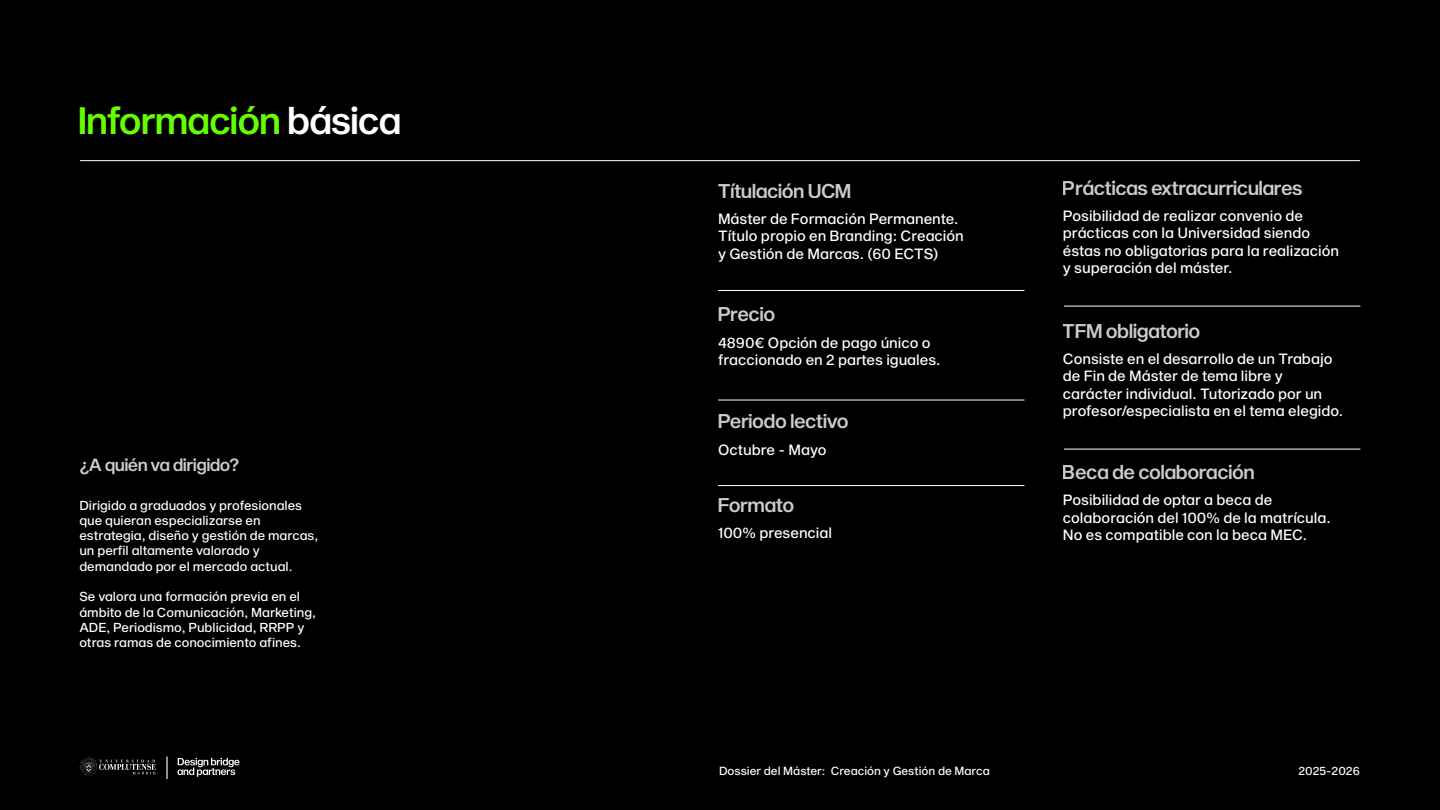
<style>
.page{position:relative;width:1440px;height:810px;background:#000}
.page>*{position:absolute;margin:0;border:0;box-sizing:border-box;transform-origin:0 0}
.t1{font:37.5px "Sequel Sansfor Design Hdline";letter-spacing:.005em;color:#64ff00}
.t2{font:19.5px "Sequel Sansfor Design Hdline";letter-spacing:.005em;color:#fff}
.t3{font:17.25px "Sequel Sansfor Design Hdline";letter-spacing:.005em;color:#fff}
.t4{font:14.55px/17.5px "Sequel Sansfor Design";color:#fff}
.t5{font:12.75px/15.3px "Sequel Sansfor Design";color:#fff}
.t6{font:11.55px "Sequel Sansfor Design";color:#fff}
.s1{color:#fff}
</style>
<div class="page">
<hr style="left:80px;top:160px;width:1280px;height:1px;background:#fff">
<hr style="left:718px;top:290px;width:306px;height:1px;background:#fff">
<hr style="left:1064px;top:306px;width:296px;height:1px;background:#fff">
<hr style="left:1064px;top:449px;width:296px;height:1px;background:#fff">
<hr style="left:718px;top:400px;width:306px;height:1px;background:#fff">
<hr style="left:718px;top:485px;width:306px;height:1px;background:#fff">
<svg style="left:177px;top:758px;width:63px;height:19px"></svg>
<svg style="left:80px;top:756px;width:76px;height:21px"></svg>
<hr style="left:166px;top:757px;width:2px;height:22px;background:#fff">
<h1 class="t1" style="left:79px;top:99px;width:324px">Información <span class="s1">básica</span></h1>
<p class="t3" style="left:79px;top:455px;width:161px">¿A quién va dirigido?</p>
<p class="t5" style="left:79px;top:498px;width:240px">Dirigido a graduados y profesionales que quieran especializarse en estrategia, diseño y gestión de marcas, un perfil altamente valorado y demandado por el mercado actual.</p>
<p class="t5" style="left:79px;top:590px;width:238px">Se valora una formación previa en el ámbito de la Comunicación, Marketing, ADE, Periodismo, Publicidad, RRPP y otras ramas de conocimiento afines.</p>
<h2 class="t2" style="left:718px;top:180px;width:135px">Títulación UCM</h2>
<p class="t4" style="left:718px;top:211px;width:247px">Máster de Formación Permanente.<br>Título propio en Branding: Creación y Gestión de Marcas. (60 ECTS)</p>
<h2 class="t2" style="left:718px;top:303px;width:58px">Precio</h2>
<p class="t4" style="left:718px;top:334px;width:224px">4890€ Opción de pago único o fraccionado en 2 partes iguales.</p>
<h2 class="t2" style="left:718px;top:410px;width:132px">Periodo lectivo</h2>
<p class="t4" style="left:718px;top:441px;width:110px">Octubre - Mayo</p>
<h2 class="t2" style="left:718px;top:494px;width:77px">Formato</h2>
<p class="t4" style="left:718px;top:525px;width:116px">100% presencial</p>
<h2 class="t2" style="left:1063px;top:176px;width:241px">Prácticas extracurriculares</h2>
<p class="t4" style="left:1063px;top:208px;width:278px">Posibilidad de realizar convenio de prácticas con la Universidad siendo éstas no obligatorias para la realización y superación del máster.</p>
<h2 class="t2" style="left:1063px;top:320px;width:139px">TFM obligatorio</h2>
<p class="t4" style="left:1063px;top:351px;width:282px">Consiste en el desarrollo de un Trabajo de Fin de Máster de tema libre y carácter individual. Tutorizado por un profesor/especialista en el tema elegido.</p>
<h2 class="t2" style="left:1063px;top:461px;width:193px">Beca de colaboración</h2>
<p class="t4" style="left:1063px;top:492px;width:269px">Posibilidad de optar a beca de colaboración del 100% de la matrícula.<br>No es compatible con la beca MEC.</p>
<p class="t6" style="left:719px;top:763px;width:272px">Dossier del Máster: Creación y Gestión de Marca</p>
<p class="t6" style="left:1298px;top:763px;width:63px">2025-2026</p>
</div>
